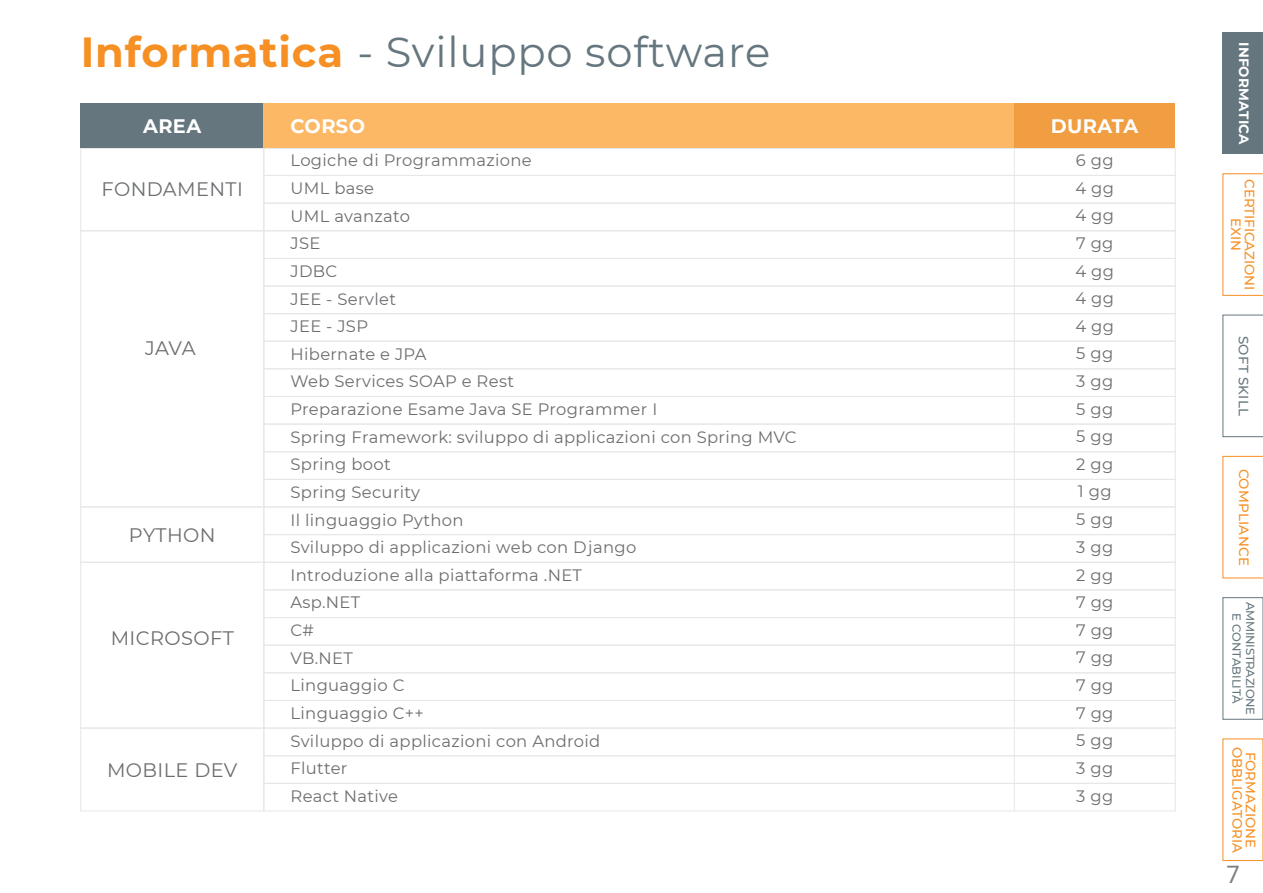
<style>
.page{position:relative;width:1263px;height:893px;background:#fff}
.page>*{position:absolute;margin:0;border:0;box-sizing:border-box;transform-origin:0 0}
.t1{font:42px "Montserrat";letter-spacing:.02em;color:#65767e}
.t2{font:24px "Roboto";color:#7c7f81}
.t3{font:19.5px "Montserrat";letter-spacing:.02em;color:#6c6d70}
.t4{font:700 19.5px "Montserrat";letter-spacing:.02em;color:#fff}
.t5{font:16.5px/27.6px "Montserrat";letter-spacing:.02em;color:#6c6d70}
.t6{font:500 13.5px/13.5px "Montserrat";color:#f69024;text-align:center}
.t7{font:700 13.5px "Montserrat";letter-spacing:.02em;color:#fff}
.t8{font:500 13.5px "Montserrat";letter-spacing:.02em;color:#f69024}
.t9{font:500 13.5px "Montserrat";letter-spacing:.02em;color:#65767e}
.t10{font:500 11.7px/13.5px "Montserrat";letter-spacing:-.02em;color:#65767e;text-align:center}
.s1{font-weight:700;color:#f69024}
</style>
<div class="page">
<div style="left:1223px;top:32px;width:40px;height:122px;background:#65767e"></div>
<div style="left:80px;top:148px;width:184px;height:83px;border:1px solid #e6e7e9"></div>
<div style="left:80px;top:507px;width:184px;height:56px;border:1px solid #e6e7e9"></div>
<div style="left:80px;top:562px;width:184px;height:166px;border:1px solid #e6e7e9"></div>
<div style="left:80px;top:728px;width:184px;height:83px;border:1px solid #e6e7e9"></div>
<div style="left:80px;top:230px;width:184px;height:277px;border:1px solid #e6e7e9"></div>
<div style="left:264px;top:534px;width:912px;height:29px;border:1px solid #e6e7e9"></div>
<div style="left:264px;top:507px;width:912px;height:28px;border:1px solid #e6e7e9"></div>
<div style="left:264px;top:479px;width:912px;height:28px;border:1px solid #e6e7e9"></div>
<div style="left:264px;top:451px;width:912px;height:29px;border:1px solid #e6e7e9"></div>
<div style="left:264px;top:424px;width:912px;height:28px;border:1px solid #e6e7e9"></div>
<div style="left:264px;top:783px;width:912px;height:28px;border:1px solid #e6e7e9"></div>
<div style="left:264px;top:755px;width:912px;height:29px;border:1px solid #e6e7e9"></div>
<div style="left:264px;top:728px;width:912px;height:28px;border:1px solid #e6e7e9"></div>
<div style="left:264px;top:700px;width:912px;height:28px;border:1px solid #e6e7e9"></div>
<div style="left:264px;top:672px;width:912px;height:29px;border:1px solid #e6e7e9"></div>
<div style="left:264px;top:645px;width:912px;height:28px;border:1px solid #e6e7e9"></div>
<div style="left:264px;top:617px;width:912px;height:28px;border:1px solid #e6e7e9"></div>
<div style="left:264px;top:589px;width:912px;height:29px;border:1px solid #e6e7e9"></div>
<div style="left:264px;top:396px;width:912px;height:28px;border:1px solid #e6e7e9"></div>
<div style="left:264px;top:368px;width:912px;height:29px;border:1px solid #e6e7e9"></div>
<div style="left:264px;top:341px;width:912px;height:28px;border:1px solid #e6e7e9"></div>
<div style="left:264px;top:313px;width:912px;height:29px;border:1px solid #e6e7e9"></div>
<div style="left:264px;top:286px;width:912px;height:28px;border:1px solid #e6e7e9"></div>
<div style="left:264px;top:258px;width:912px;height:28px;border:1px solid #e6e7e9"></div>
<div style="left:264px;top:230px;width:912px;height:29px;border:1px solid #e6e7e9"></div>
<div style="left:264px;top:203px;width:912px;height:28px;border:1px solid #e6e7e9"></div>
<div style="left:264px;top:175px;width:912px;height:28px;border:1px solid #e6e7e9"></div>
<div style="left:263px;top:148px;width:913px;height:28px;border:1px solid #e6e7e9"></div>
<div style="left:81px;top:103px;width:183px;height:45px;background:#65767e"></div>
<div style="left:1014px;top:103px;width:161px;height:45px;background:#f09e41"></div>
<div style="left:264px;top:103px;width:750px;height:45px;background:#fcb865"></div>
<hr style="left:1014px;top:148px;width:1px;height:663px;background:#e6e7e9">
<h1 class="t1" style="left:81px;top:24px;width:691px"><span class="s1">Informatica</span> - Sviluppo software</h1>
<p class="t4" style="left:143px;top:112px;width:60px">AREA</p>
<p class="t4" style="left:290px;top:112px;width:76px">CORSO</p>
<p class="t4" style="left:1051px;top:112px;width:89px">DURATA</p>
<p class="t3" style="left:102px;top:176px;width:143px">FONDAMENTI</p>
<p class="t3" style="left:145px;top:334px;width:52px">JAVA</p>
<p class="t3" style="left:129px;top:522px;width:88px">PYTHON</p>
<p class="t3" style="left:111px;top:625px;width:125px">MICROSOFT</p>
<p class="t3" style="left:107px;top:756px;width:132px">MOBILE DEV</p>
<p class="t5" style="left:290px;top:146px;width:243px">Logiche di Programmazione</p>
<p class="t5" style="left:1075px;top:146px;width:40px">6 gg<br>4 gg<br>4 gg<br>7 gg<br>4 gg<br>4 gg<br>4 gg<br>5 gg<br>3 gg<br>5 gg<br>5 gg<br>2 gg<br>1 gg<br>5 gg<br>3 gg<br>2 gg<br>7 gg<br>7 gg<br>7 gg<br>7 gg<br>7 gg<br>5 gg<br>3 gg<br>3 gg</p>
<p class="t5" style="left:290px;top:174px;width:85px">UML base</p>
<p class="t5" style="left:290px;top:202px;width:121px">UML avanzato</p>
<p class="t5" style="left:290px;top:229px;width:31px">JSE</p>
<p class="t5" style="left:290px;top:257px;width:48px">JDBC</p>
<p class="t5" style="left:290px;top:284px;width:107px">JEE - Servlet</p>
<p class="t5" style="left:290px;top:312px;width:79px">JEE - JSP</p>
<p class="t5" style="left:290px;top:339px;width:138px">Hibernate e JPA</p>
<p class="t5" style="left:290px;top:367px;width:225px">Web Services SOAP e Rest</p>
<p class="t5" style="left:290px;top:395px;width:368px">Preparazione Esame Java SE Programmer I</p>
<p class="t5" style="left:290px;top:422px;width:508px">Spring Framework: sviluppo di applicazioni con Spring MVC</p>
<p class="t5" style="left:290px;top:450px;width:102px">Spring boot</p>
<p class="t5" style="left:290px;top:478px;width:131px">Spring Security</p>
<p class="t5" style="left:290px;top:505px;width:175px">Il linguaggio Python</p>
<p class="t5" style="left:290px;top:533px;width:347px">Sviluppo di applicazioni web con Django</p>
<p class="t5" style="left:290px;top:561px;width:293px">Introduzione alla piattaforma .NET</p>
<p class="t5" style="left:290px;top:588px;width:71px">Asp.NET</p>
<p class="t5" style="left:290px;top:616px;width:25px">C#</p>
<p class="t5" style="left:290px;top:643px;width:64px">VB.NET</p>
<p class="t5" style="left:290px;top:671px;width:115px">Linguaggio C</p>
<p class="t5" style="left:290px;top:699px;width:135px">Linguaggio C++</p>
<p class="t5" style="left:290px;top:726px;width:311px">Sviluppo di applicazioni con Android</p>
<p class="t5" style="left:290px;top:754px;width:58px">Flutter</p>
<p class="t5" style="left:290px;top:782px;width:109px">React Native</p>
<p class="t7" style="left:1254px;top:42px;width:104px;rotate:90deg">INFORMATICA</p>
<p class="t6" style="left:1257px;top:179px;width:113px;rotate:90deg">CERTIFICAZIONI<br>EXIN</p>
<p class="t9" style="left:1253px;top:336px;width:82px;rotate:90deg">SOFT SKILL</p>
<p class="t8" style="left:1253px;top:469px;width:98px;rotate:90deg">COMPLIANCE</p>
<p class="t10" style="left:1257px;top:602px;width:115px;rotate:90deg">AMMINISTRAZIONE<br>E CONTABILITÀ</p>
<p class="t6" style="left:1244px;top:747px;width:108px;rotate:90deg">OBBLIGATORIA</p>
<p class="t6" style="left:1258px;top:752px;width:98px;rotate:90deg">FORMAZIONE</p>
<h2 class="t2" style="left:1226px;top:858px;width:15px">7</h2>
</div>
